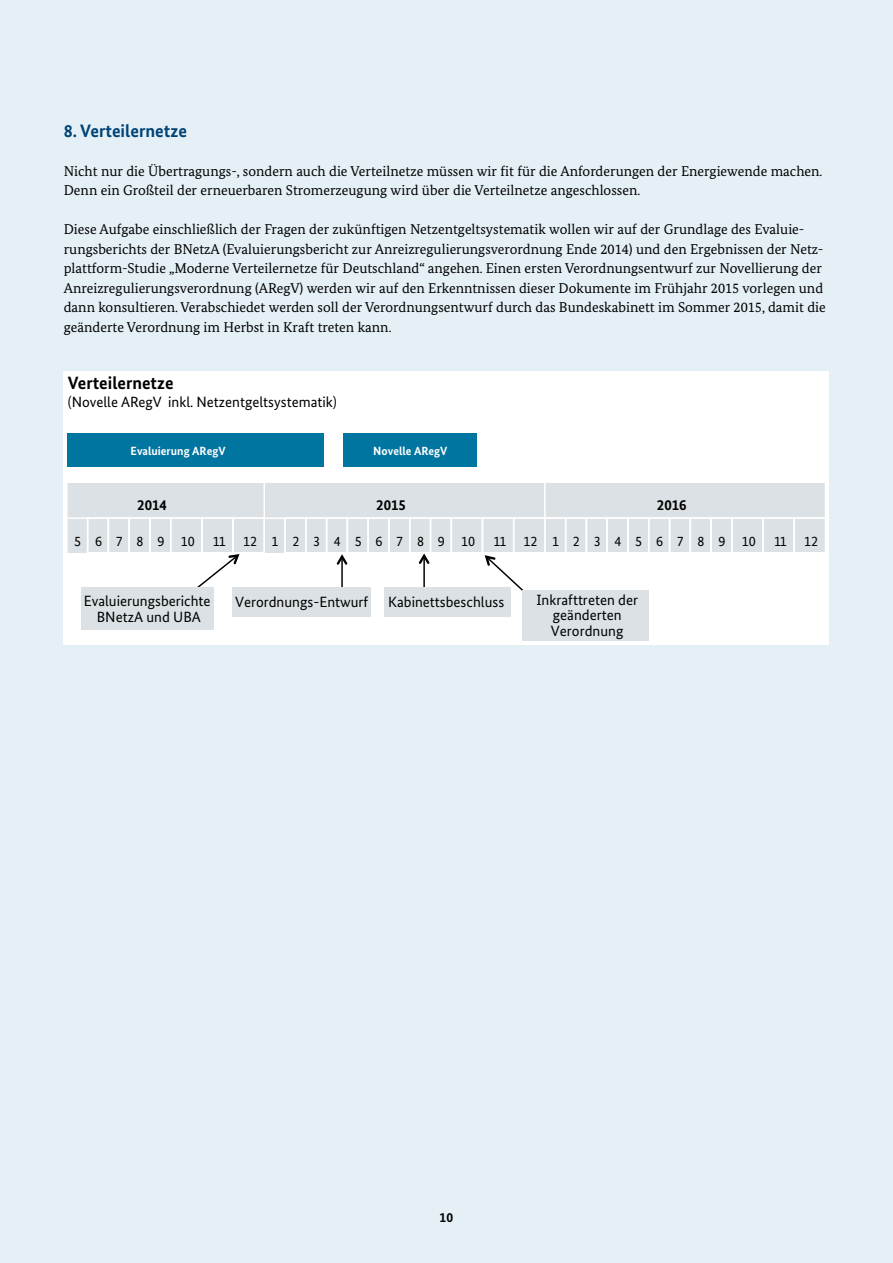
<style>
.page{position:relative;width:893px;height:1263px;background:#e4f0f6}
.page>*{position:absolute;margin:0;border:0;box-sizing:border-box;transform-origin:0 0}
.t1{font:700 18px "Bundes Sans";color:#004376}
.t2{font:700 17.85px "Bundes Sans";color:#000}
.t3{font:14.85px/15.6px "Bundes Sans";color:#000;text-align:center}
.t4{font:700 14.85px "Bundes Sans";color:#000}
.t5{font:14.25px/19.5px "Bundes Serif";color:#000}
.t6{font:14.1px "Bundes Sans";color:#000}
.t7{font:700 13.5px "Bundes Sans";color:#000}
.t8{font:700 11.85px "Bundes Sans";color:#fff}
</style>
<div class="page">
<div style="left:64px;top:371px;width:765px;height:273px;background:#fff"></div>
<hr style="left:341px;top:556px;width:2px;height:34px;background:#000">
<hr style="left:423px;top:556px;width:2px;height:33px;background:#000">
<svg style="left:194px;top:554px;width:46px;height:34px"></svg>
<svg style="left:337px;top:554px;width:10px;height:11px"></svg>
<div style="left:67px;top:434px;width:257px;height:33px;background:#0075a0"></div>
<div style="left:343px;top:434px;width:134px;height:33px;background:#0075a0"></div>
<div style="left:232px;top:588px;width:139px;height:29px;background:#dbe1e4"></div>
<div style="left:384px;top:588px;width:127px;height:29px;background:#dbe1e4"></div>
<svg style="left:419px;top:553px;width:11px;height:11px"></svg>
<div style="left:522px;top:591px;width:127px;height:50px;background:#dbe1e4"></div>
<svg style="left:484px;top:555px;width:43px;height:36px"></svg>
<div style="left:67px;top:484px;width:197px;height:34px;background:#dbe1e4"></div>
<div style="left:264px;top:484px;width:281px;height:34px;background:#dbe1e4"></div>
<div style="left:545px;top:484px;width:280px;height:34px;background:#dbe1e4"></div>
<div style="left:67px;top:518px;width:21px;height:35px;background:#dbe1e4"></div>
<div style="left:88px;top:518px;width:20px;height:35px;background:#dbe1e4"></div>
<div style="left:87px;top:517px;width:22px;height:36px;border:1px solid #fff"></div>
<div style="left:108px;top:518px;width:21px;height:35px;background:#dbe1e4"></div>
<div style="left:108px;top:517px;width:22px;height:36px;border:1px solid #fff"></div>
<div style="left:129px;top:518px;width:21px;height:35px;background:#dbe1e4"></div>
<div style="left:128px;top:517px;width:23px;height:36px;border:1px solid #fff"></div>
<div style="left:150px;top:518px;width:21px;height:35px;background:#dbe1e4"></div>
<div style="left:149px;top:517px;width:22px;height:36px;border:1px solid #fff"></div>
<div style="left:171px;top:518px;width:31px;height:35px;background:#dbe1e4"></div>
<div style="left:170px;top:517px;width:33px;height:36px;border:1px solid #fff"></div>
<div style="left:202px;top:518px;width:31px;height:35px;background:#dbe1e4"></div>
<div style="left:201px;top:517px;width:33px;height:36px;border:1px solid #fff"></div>
<div style="left:233px;top:518px;width:31px;height:35px;background:#dbe1e4"></div>
<div style="left:232px;top:517px;width:33px;height:36px;border:1px solid #fff"></div>
<div style="left:264px;top:518px;width:21px;height:35px;background:#dbe1e4"></div>
<div style="left:285px;top:518px;width:21px;height:35px;background:#dbe1e4"></div>
<div style="left:284px;top:517px;width:23px;height:36px;border:1px solid #fff"></div>
<div style="left:306px;top:518px;width:21px;height:35px;background:#dbe1e4"></div>
<div style="left:305px;top:517px;width:22px;height:36px;border:1px solid #fff"></div>
<div style="left:327px;top:518px;width:20px;height:35px;background:#dbe1e4"></div>
<div style="left:326px;top:517px;width:22px;height:36px;border:1px solid #fff"></div>
<div style="left:347px;top:518px;width:21px;height:35px;background:#dbe1e4"></div>
<div style="left:347px;top:517px;width:22px;height:36px;border:1px solid #fff"></div>
<div style="left:368px;top:518px;width:21px;height:35px;background:#dbe1e4"></div>
<div style="left:367px;top:517px;width:23px;height:36px;border:1px solid #fff"></div>
<div style="left:389px;top:518px;width:21px;height:35px;background:#dbe1e4"></div>
<div style="left:388px;top:517px;width:22px;height:36px;border:1px solid #fff"></div>
<div style="left:410px;top:518px;width:21px;height:35px;background:#dbe1e4"></div>
<div style="left:409px;top:517px;width:22px;height:36px;border:1px solid #fff"></div>
<div style="left:431px;top:518px;width:20px;height:35px;background:#dbe1e4"></div>
<div style="left:430px;top:517px;width:22px;height:36px;border:1px solid #fff"></div>
<div style="left:451px;top:518px;width:31px;height:35px;background:#dbe1e4"></div>
<div style="left:451px;top:517px;width:32px;height:36px;border:1px solid #fff"></div>
<div style="left:482px;top:518px;width:32px;height:35px;background:#dbe1e4"></div>
<div style="left:482px;top:517px;width:32px;height:36px;border:1px solid #fff"></div>
<div style="left:514px;top:518px;width:31px;height:35px;background:#dbe1e4"></div>
<div style="left:513px;top:517px;width:33px;height:36px;border:1px solid #fff"></div>
<div style="left:545px;top:518px;width:21px;height:35px;background:#dbe1e4"></div>
<div style="left:544px;top:517px;width:22px;height:36px;border:1px solid #fff"></div>
<div style="left:566px;top:518px;width:20px;height:35px;background:#dbe1e4"></div>
<div style="left:565px;top:517px;width:22px;height:36px;border:1px solid #fff"></div>
<div style="left:586px;top:518px;width:21px;height:35px;background:#dbe1e4"></div>
<div style="left:586px;top:517px;width:22px;height:36px;border:1px solid #fff"></div>
<div style="left:607px;top:518px;width:21px;height:35px;background:#dbe1e4"></div>
<div style="left:606px;top:517px;width:23px;height:36px;border:1px solid #fff"></div>
<div style="left:628px;top:518px;width:21px;height:35px;background:#dbe1e4"></div>
<div style="left:627px;top:517px;width:22px;height:36px;border:1px solid #fff"></div>
<div style="left:649px;top:518px;width:21px;height:35px;background:#dbe1e4"></div>
<div style="left:648px;top:517px;width:22px;height:36px;border:1px solid #fff"></div>
<div style="left:670px;top:518px;width:20px;height:35px;background:#dbe1e4"></div>
<div style="left:669px;top:517px;width:22px;height:36px;border:1px solid #fff"></div>
<div style="left:690px;top:518px;width:21px;height:35px;background:#dbe1e4"></div>
<div style="left:690px;top:517px;width:22px;height:36px;border:1px solid #fff"></div>
<div style="left:711px;top:518px;width:21px;height:35px;background:#dbe1e4"></div>
<div style="left:710px;top:517px;width:23px;height:36px;border:1px solid #fff"></div>
<div style="left:732px;top:518px;width:31px;height:35px;background:#dbe1e4"></div>
<div style="left:731px;top:517px;width:33px;height:36px;border:1px solid #fff"></div>
<div style="left:763px;top:518px;width:31px;height:35px;background:#dbe1e4"></div>
<div style="left:762px;top:517px;width:33px;height:36px;border:1px solid #fff"></div>
<div style="left:794px;top:518px;width:31px;height:35px;background:#dbe1e4"></div>
<div style="left:793px;top:517px;width:33px;height:36px;border:1px solid #fff"></div>
<hr style="left:87px;top:518px;width:1px;height:35px;background:#fff">
<hr style="left:108px;top:518px;width:1px;height:35px;background:#fff">
<hr style="left:128px;top:518px;width:2px;height:35px;background:#fff">
<hr style="left:149px;top:518px;width:2px;height:35px;background:#fff">
<hr style="left:170px;top:518px;width:1px;height:35px;background:#fff">
<hr style="left:201px;top:518px;width:2px;height:35px;background:#fff">
<hr style="left:232px;top:518px;width:2px;height:35px;background:#fff">
<hr style="left:264px;top:483px;width:1px;height:70px;background:#fff">
<hr style="left:284px;top:518px;width:2px;height:35px;background:#fff">
<hr style="left:305px;top:518px;width:2px;height:35px;background:#fff">
<hr style="left:326px;top:518px;width:1px;height:35px;background:#fff">
<hr style="left:347px;top:518px;width:1px;height:35px;background:#fff">
<hr style="left:367px;top:518px;width:2px;height:35px;background:#fff">
<hr style="left:388px;top:518px;width:2px;height:35px;background:#fff">
<hr style="left:409px;top:518px;width:1px;height:35px;background:#fff">
<hr style="left:430px;top:518px;width:1px;height:35px;background:#fff">
<hr style="left:451px;top:518px;width:1px;height:35px;background:#fff">
<hr style="left:482px;top:518px;width:1px;height:35px;background:#fff">
<hr style="left:513px;top:518px;width:1px;height:35px;background:#fff">
<hr style="left:544px;top:483px;width:2px;height:70px;background:#fff">
<hr style="left:565px;top:518px;width:1px;height:35px;background:#fff">
<hr style="left:586px;top:518px;width:1px;height:35px;background:#fff">
<hr style="left:606px;top:518px;width:2px;height:35px;background:#fff">
<hr style="left:627px;top:518px;width:2px;height:35px;background:#fff">
<hr style="left:648px;top:518px;width:1px;height:35px;background:#fff">
<hr style="left:669px;top:518px;width:1px;height:35px;background:#fff">
<hr style="left:690px;top:518px;width:1px;height:35px;background:#fff">
<hr style="left:710px;top:518px;width:2px;height:35px;background:#fff">
<hr style="left:731px;top:518px;width:2px;height:35px;background:#fff">
<hr style="left:762px;top:518px;width:2px;height:35px;background:#fff">
<hr style="left:793px;top:518px;width:2px;height:35px;background:#fff">
<hr style="left:66px;top:483px;width:2px;height:70px;background:#fff">
<hr style="left:66px;top:517px;width:760px;height:2px;background:#fff">
<div style="left:81px;top:588px;width:133px;height:42px;background:#dbe1e4"></div>
<h2 class="t1" style="left:64px;top:119px;width:125px">8. Verteilernetze</h2>
<p class="t5" style="left:64px;top:161px;width:760px">Nicht nur die Übertragungs-, sondern auch die Verteilnetze müssen wir fit für die Anforderungen der Energiewende machen.<br>Denn ein Großteil der erneuerbaren Stromerzeugung wird über die Verteilnetze angeschlossen.</p>
<p class="t5" style="left:64px;top:219px;width:763px">Diese Aufgabe einschließlich der Fragen der zukünftigen Netzentgeltsystematik wollen wir auf der Grundlage des Evaluie&shy;rungsberichts der BNetzA (Evaluierungsbericht zur Anreizregulierungsverordnung Ende 2014) und den Ergebnissen der Netz&shy;plattform-Studie „Moderne Verteilernetze für Deutschland“ angehen. Einen ersten Verordnungsentwurf zur Novellierung der Anreizregulierungsverordnung (ARegV) werden wir auf den Erkenntnissen dieser Dokumente im Frühjahr 2015 vorlegen und dann konsultieren. Verabschiedet werden soll der Verordnungsentwurf durch das Bundeskabinett im Sommer 2015, damit die geänderte Verordnung im Herbst in Kraft treten kann.</p>
<p class="t2" style="left:68px;top:371px;width:107px">Verteilernetze</p>
<p class="t3" style="left:68px;top:393px;width:270px">(Novelle ARegV inkl. Netzentgeltsystematik)</p>
<p class="t8" style="left:131px;top:444px;width:96px">Evaluierung ARegV</p>
<p class="t8" style="left:373px;top:444px;width:76px">Novelle ARegV</p>
<p class="t4" style="left:137px;top:496px;width:31px">2014</p>
<p class="t4" style="left:376px;top:496px;width:31px">2015</p>
<p class="t4" style="left:657px;top:496px;width:31px">2016</p>
<p class="t6" style="left:74px;top:532px;width:122px">5 6 7 8 9 10</p>
<p class="t6" style="left:213px;top:532px;width:264px">11 12 1 2 3 4 5 6 7 8 9 10</p>
<p class="t6" style="left:493px;top:532px;width:264px">11 12 1 2 3 4 5 6 7 8 9 10</p>
<p class="t6" style="left:774px;top:532px;width:46px">11 12</p>
<p class="t3" style="left:84px;top:594px;width:128px;line-height:15.1px">Evaluierungsberichte<br>BNetzA und UBA</p>
<p class="t3" style="left:235px;top:594px;width:135px">Verordnungs-Entwurf</p>
<p class="t3" style="left:388px;top:594px;width:117px">Kabinettsbeschluss</p>
<p class="t3" style="left:536px;top:592px;width:103px">Inkrafttreten der geänderten<br>Verordnung</p>
<p class="t7" style="left:440px;top:1209px;width:15px">10</p>
</div>
